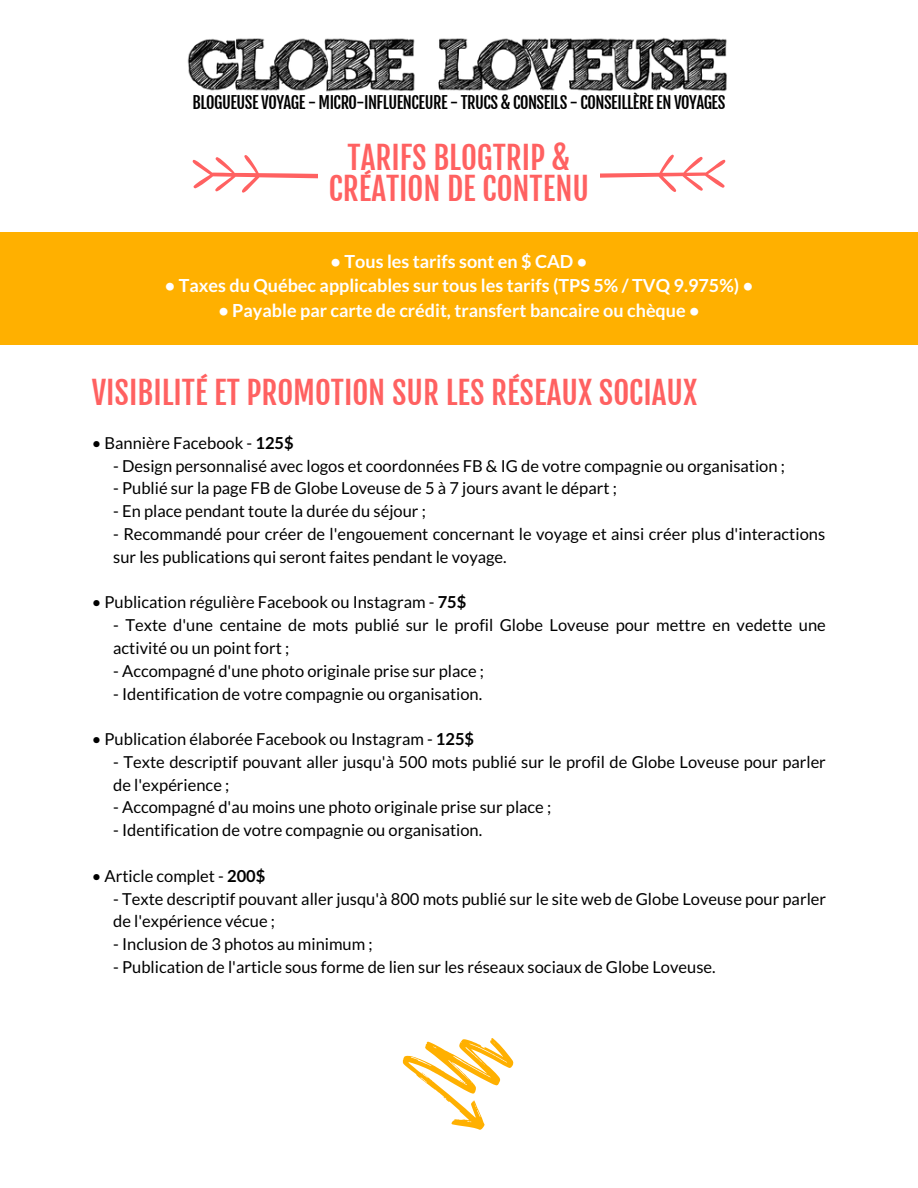
<style>
.page{position:relative;width:918px;height:1188px;background:#fff}
.page>*{position:absolute;margin:0;border:0;box-sizing:border-box;transform-origin:0 0}
.t1{font:31.05px/31px "Fjalla One";color:#ff6161;text-align:center}
.t2{font:700 18px "Lato";color:#fff}
.t3{font:16.5px/22.8px "Lato";color:#000}
.t4{font:16.5px "Fjalla One";letter-spacing:-.03em;color:#000}
.s1{font-weight:700}
</style>
<div class="page">
<img style="left:187px;top:37px;width:540px;height:55px">
<svg style="left:192px;top:154px;width:534px;height:39px"></svg>
<div style="left:318px;top:144px;width:282px;height:59px;background:#fff"></div>
<div style="left:0;top:232px;width:918px;height:113px;background:#ffb000"></div>
<svg style="left:403px;top:1038px;width:111px;height:92px"></svg>
<p class="t4" style="left:192px;top:93px;width:534px">BLOGUEUSE VOYAGE - MICRO-INFLUENCEURE - TRUCS &amp; CONSEILS - CONSEILLÈRE EN VOYAGES</p>
<h1 class="t1" style="left:329px;top:142px;width:262px">TARIFS BLOGTRIP &amp;<br>CRÉATION DE CONTENU</h1>
<p class="t2" style="left:331px;top:250px;width:258px">• Tous les tarifs sont en $ CAD •</p>
<p class="t2" style="left:165px;top:275px;width:590px">• Taxes du Québec applicables sur tous les tarifs (TPS 5% / TVQ 9.975%) •</p>
<p class="t2" style="left:218px;top:299px;width:483px">• Payable par carte de crédit, transfert bancaire ou chèque •</p>
<h1 class="t1" style="left:92px;top:378px;width:607px">VISIBILITÉ ET PROMOTION SUR LES RÉSEAUX SOCIAUX</h1>
<p class="t3" style="left:92px;top:431px;width:203px">• Bannière Facebook - <span class="s1">125$</span></p>
<p class="t3" style="left:113px;top:454px;width:673px">- Design personnalisé avec logos et coordonnées FB &amp; IG de votre compagnie ou organisation ;</p>
<p class="t3" style="left:113px;top:477px;width:505px">- Publié sur la page FB de Globe Loveuse de 5 à 7 jours avant le départ ;</p>
<p class="t3" style="left:113px;top:499px;width:314px">- En place pendant toute la durée du séjour ;</p>
<p class="t3" style="left:113px;top:522px;width:713px">- Recommandé pour créer de l'engouement concernant le voyage et ainsi créer plus d'interactions sur les publications qui seront faites pendant le voyage.</p>
<p class="t3" style="left:92px;top:591px;width:376px">• Publication régulière Facebook ou Instagram - <span class="s1">75$</span></p>
<p class="t3" style="left:113px;top:613px;width:714px">- Texte d'une centaine de mots publié sur le profil Globe Loveuse pour mettre en vedette une activité ou un point fort ;</p>
<p class="t3" style="left:113px;top:659px;width:372px">- Accompagné d'une photo originale prise sur place ;</p>
<p class="t3" style="left:113px;top:682px;width:371px">- Identification de votre compagnie ou organisation.</p>
<p class="t3" style="left:92px;top:727px;width:384px">• Publication élaborée Facebook ou Instagram - <span class="s1">125$</span></p>
<p class="t3" style="left:113px;top:750px;width:714px">- Texte descriptif pouvant aller jusqu'à 500 mots publié sur le profil de Globe Loveuse pour parler de l'expérience ;</p>
<p class="t3" style="left:113px;top:796px;width:440px">- Accompagné d'au moins une photo originale prise sur place ;</p>
<p class="t3" style="left:113px;top:818px;width:371px">- Identification de votre compagnie ou organisation.</p>
<p class="t3" style="left:92px;top:864px;width:175px">• Article complet - <span class="s1">200$</span></p>
<p class="t3" style="left:113px;top:887px;width:714px">- Texte descriptif pouvant aller jusqu'à 800 mots publié sur le site web de Globe Loveuse pour parler de l'expérience vécue ;</p>
<p class="t3" style="left:113px;top:932px;width:261px">- Inclusion de 3 photos au minimum ;</p>
<p class="t3" style="left:113px;top:955px;width:604px">- Publication de l'article sous forme de lien sur les réseaux sociaux de Globe Loveuse.</p>
</div>
